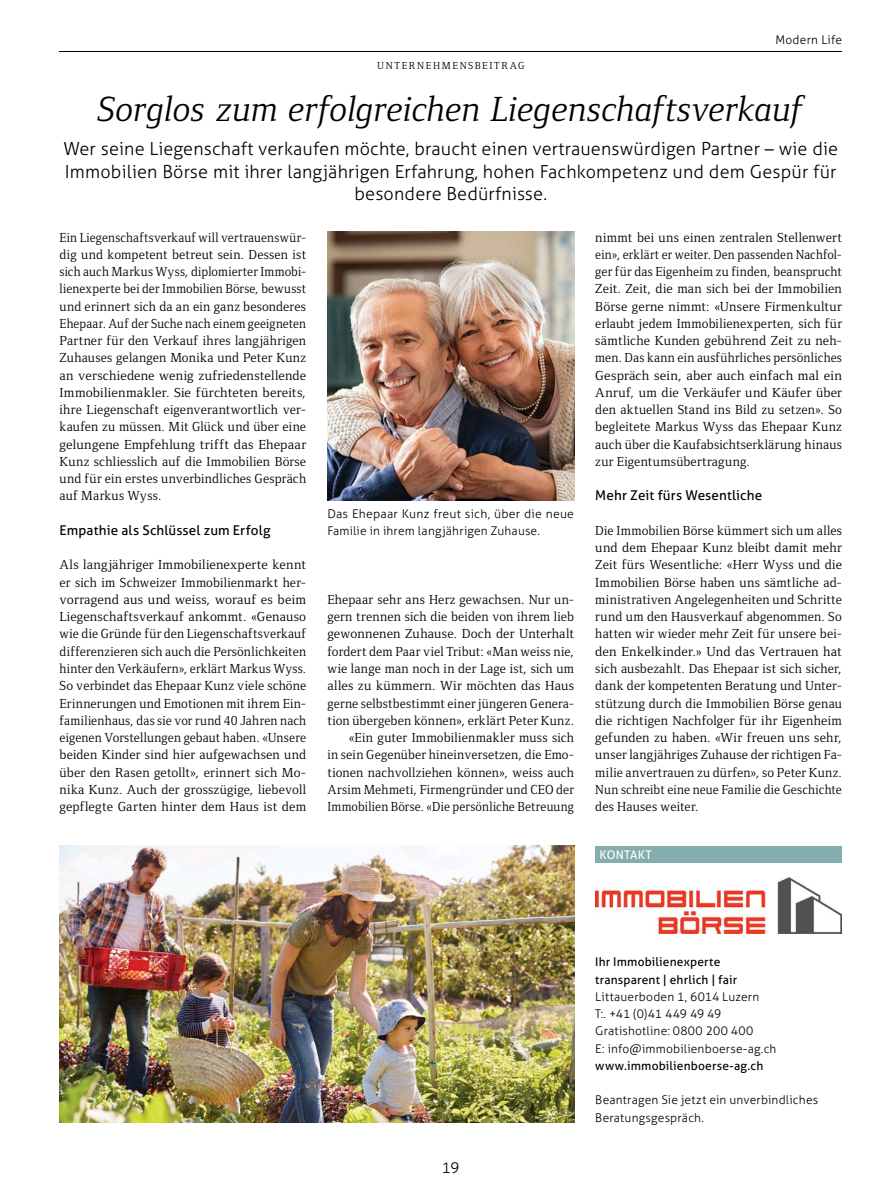
<style>
.page{position:relative;width:893px;height:1191px;background:#fff}
.page>*{position:absolute;margin:0;border:0;box-sizing:border-box;transform-origin:0 0}
.t1{font:italic 36px "Foundry Form Serif";letter-spacing:.01em;color:#000}
.t2{font:300 18px/22.5px "Aller";letter-spacing:.01em;color:#000;text-align:center}
.t3{font:300 15px "Aller";color:#000}
.t4{font:13.5px/17.2px "Foundry Form Serif";letter-spacing:.015em;color:#000;text-align:justify}
.t5{font:13.5px/17.2px "Foundry Form Serif";letter-spacing:.015em;color:#000;text-align:justify;scale:.96 1}
.t6{font:13.5px "Aller";letter-spacing:.01em;color:#000}
.t7{font:300 12px/17.2px "Aller";letter-spacing:.015em;color:#000}
.t8{font:12px/17.2px "Aller";letter-spacing:.015em;color:#000}
.t9{font:12px "Aller";letter-spacing:.025em;color:#fff}
.t10{font:10.5px "Foundry Form Serif";letter-spacing:.155em;color:#000}
</style>
<div class="page">
<hr style="left:60px;top:52px;width:782px;height:1px;background:#000">
<img style="left:327px;top:231px;width:247px;height:269px">
<img style="left:60px;top:845px;width:514px;height:278px">
<div style="left:595px;top:846px;width:247px;height:16px;background:#85adae"></div>
<img style="left:595px;top:877px;width:247px;height:56px">
<p class="t10" style="left:377px;top:60px;width:149px">UNTERNEHMENSBEITRAG</p>
<p class="t7" style="left:775px;top:31px;width:68px">Modern Life</p>
<h1 class="t1" style="left:98px;top:89px;width:706px">Sorglos zum erfolgreichen Liegenschaftsverkauf</h1>
<h2 class="t2" style="left:63px;top:138px;width:776px">Wer seine Liegenschaft verkaufen möchte, braucht einen vertrauenswürdigen Partner – wie die<br>Immobilien Börse mit ihrer langjährigen Erfahrung, hohen Fachkompetenz und dem Gespür für besondere Bedürfnisse.</h2>
<p class="t5" style="left:60px;top:228px;width:258px">Ein Liegenschaftsverkauf will vertrauenswür&shy;dig und kompetent betreut sein. Dessen ist sich auch Markus Wyss, diplomierter Immobi&shy;lienexperte bei der Immobilien Börse, bewusst und erinnert sich da an ein ganz besonderes Ehepaar. Auf der Suche nach einem geeigneten Partner für den Verkauf ihres langjährigen Zuhauses gelangen Monika und Peter Kunz an verschiedene wenig zufriedenstellende Immobilienmakler. Sie fürchteten bereits, ihre Liegenschaft eigenverantwortlich ver&shy;kaufen zu müssen. Mit Glück und über eine gelungene Empfehlung trifft das Ehepaar Kunz schliesslich auf die Immobilien Börse und für ein erstes unverbindliches Gespräch auf Markus Wyss.</p>
<p class="t6" style="left:60px;top:522px;width:213px">Empathie als Schlüssel zum Erfolg</p>
<p class="t4" style="left:60px;top:556px;width:248px">Als langjähriger Immobilienexperte kennt er sich im Schweizer Immobilienmarkt her&shy;vorragend aus und weiss, worauf es beim Liegenschaftsverkauf ankommt. «Genauso wie die Gründe für den Liegenschaftsverkauf differenzieren sich auch die Persönlichkeiten hinter den Verkäufern», erklärt Markus Wyss.<br>So verbindet das Ehepaar Kunz viele schöne Erinnerungen und Emotionen mit ihrem Ein&shy;familienhaus, das sie vor rund 40 Jahren nach eigenen Vorstellungen gebaut haben. «Unsere beiden Kinder sind hier aufgewachsen und über den Rasen getollt», erinnert sich Mo&shy;nika Kunz. Auch der grosszügige, liebevoll gepflegte Garten hinter dem Haus ist dem</p>
<p class="t7" style="left:327px;top:505px;width:248px">Das Ehepaar Kunz freut sich, über die neue<br>Familie in ihrem langjährigen Zuhause.</p>
<p class="t4" style="left:327px;top:591px;width:248px;text-align:right">Ehepaar sehr ans Herz gewachsen. Nur un&shy;gern trennen sich die beiden von ihrem lieb gewonnenen Zuhause. Doch der Unterhalt fordert dem Paar viel Tribut: «Man weiss nie, wie lange man noch in der Lage ist, sich um alles zu kümmern. Wir möchten das Haus gerne selbstbestimmt einer jüngeren Genera&shy;tion übergeben können», erklärt Peter Kunz. «Ein guter Immobilienmakler muss sich<br>in sein Gegenüber hineinversetzen, die Emo&shy;tionen nachvollziehen können», weiss auch Arsim Mehmeti, Firmengründer und CEO der Immobilien Börse. «Die persönliche Betreuung</p>
<p class="t4" style="left:595px;top:228px;width:248px">nimmt bei uns einen zentralen Stellenwert ein», erklärt er weiter. Den passenden Nachfol&shy;ger für das Eigenheim zu finden, beansprucht Zeit. Zeit, die man sich bei der Immobilien Börse gerne nimmt: «Unsere Firmenkultur erlaubt jedem Immobilienexperten, sich für sämtliche Kunden gebührend Zeit zu neh&shy;men. Das kann ein ausführliches persönliches Gespräch sein, aber auch einfach mal ein Anruf, um die Verkäufer und Käufer über den aktuellen Stand ins Bild zu setzen». So begleitete Markus Wyss das Ehepaar Kunz auch über die Kaufabsichtserklärung hinaus zur Eigentumsübertragung.</p>
<p class="t6" style="left:595px;top:487px;width:168px">Mehr Zeit fürs Wesentliche</p>
<p class="t4" style="left:595px;top:522px;width:248px">Die Immobilien Börse kümmert sich um alles und dem Ehepaar Kunz bleibt damit mehr Zeit fürs Wesentliche: «Herr Wyss und die Immobilien Börse haben uns sämtliche ad&shy;ministrativen Angelegenheiten und Schritte rund um den Hausverkauf abgenommen. So hatten wir wieder mehr Zeit für unsere bei&shy;den Enkelkinder.» Und das Vertrauen hat sich ausbezahlt. Das Ehepaar ist sich sicher, dank der kompetenten Beratung und Unter&shy;stützung durch die Immobilien Börse genau die richtigen Nachfolger für ihr Eigenheim gefunden zu haben. «Wir freuen uns sehr, unser langjähriges Zuhause der richtigen Fa&shy;milie anvertrauen zu dürfen», so Peter Kunz.<br>Nun schreibt eine neue Familie die Geschichte des Hauses weiter.</p>
<p class="t9" style="left:600px;top:847px;width:54px">KONTAKT</p>
<p class="t3" style="left:442px;top:1159px;width:19px">19</p>
<p class="t8" style="left:595px;top:953px;width:143px">Ihr Immobilienexperte transparent | ehrlich | fair</p>
<p class="t7" style="left:595px;top:988px;width:183px">Littauerboden 1, 6014 Luzern<br>T:. +41 (0)41 449 49 49<br>Gratishotline: 0800 200 400<br>E: info@immobilienboerse-ag.ch</p>
<p class="t8" style="left:595px;top:1057px;width:169px">www.immobilienboerse-ag.ch</p>
<p class="t7" style="left:595px;top:1091px;width:224px">Beantragen Sie jetzt ein unverbindliches<br>Beratungsgespräch.</p>
</div>
